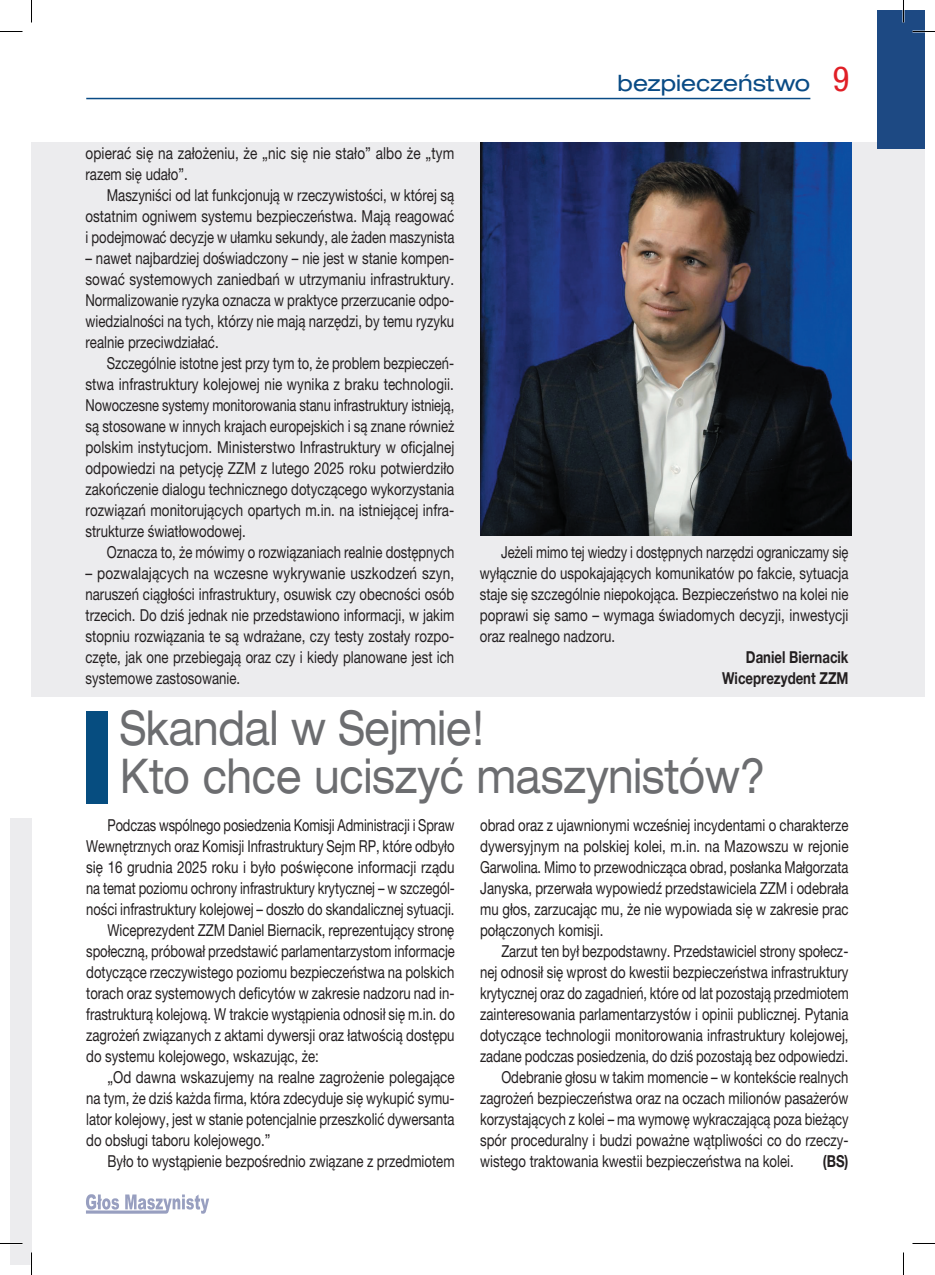
<style>
.page{position:relative;width:935px;height:1275px;background:#fff}
.page>*{position:absolute;margin:0;border:0;box-sizing:border-box;transform-origin:0 0}
.t1{font:expanded 48px/48px "Helvetica Neue LT Pro";color:#6c6d70;scale:.8 1}
.t2{font:expanded 22.5px "Helvetica Neue LT Pro";color:#094b85}
.t3{font:16.5px/21px "Helvetica Neue LT Pro";color:#231f20;text-align:justify;scale:.8 1}
.t4{font:16.5px/21px "Helvetica Neue LT Pro";color:#231f20;text-align:justify;scale:.79 1}
.t5{font:16.5px/21px "Helvetica Neue LT Pro";color:#231f20;text-align:justify;scale:.78 1}
.t6{font:16.5px/21px "Helvetica Neue LT Pro";color:#231f20;text-align:justify;scale:.83 1}
.t7{font:16.5px "Helvetica Neue LT Pro";color:#231f20;scale:.81 1}
.t8{font:16.5px/21px "Helvetica Neue LT Pro";color:#231f20;scale:.82 1}
.t9{font:700 16.5px/21px "Helvetica Neue LT Pro";color:#231f20;text-align:right;scale:.8 1}
.s1{font-stretch:condensed;font-size:34.5px;color:#e01f26}
</style>
<div class="page">
<svg style="left:86px;top:1194px;width:123px;height:20px"></svg>
<hr style="left:86px;top:98px;width:724px;height:1px;background:#094b85">
<div style="left:32px;top:142px;width:892px;height:555px;background:#ececee"></div>
<div style="left:877px;top:10px;width:47px;height:138px;background:#1d4983"></div>
<img style="left:480px;top:142px;width:371px;height:393px">
<div style="left:86px;top:711px;width:21px;height:93px;background:#064d80"></div>
<hr style="left:902px;top:0;width:2px;height:22px;background:#fff">
<svg style="left:912px;top:31px;width:23px;height:1px"></svg>
<svg style="left:912px;top:1243px;width:23px;height:1px"></svg>
<svg style="left:0;top:0;width:32px;height:1275px"></svg>
<svg style="left:903px;top:0;width:1px;height:22px"></svg>
<svg style="left:903px;top:1252px;width:1px;height:23px"></svg>
<p class="t8" style="left:86px;top:142px;width:451px">opierać się na założeniu, że „nic się nie stało” albo że „tym razem się udało”.</p>
<p class="t3" style="left:86px;top:184px;width:462px;text-indent:21px">Maszyniści od lat funkcjonują w rzeczywistości, w której są ostatnim ogniwem systemu bezpieczeństwa. Mają reagować i podejmować decyzje w ułamku sekundy, ale żaden maszynista</p>
<p class="t3" style="left:86px;top:247px;width:462px">– nawet najbardziej doświadczony – nie jest w stanie kompen&shy;sować systemowych zaniedbań w utrzymaniu infrastruktury.<br>Normalizowanie ryzyka oznacza w praktyce przerzucanie odpo&shy;wiedzialności na tych, którzy nie mają narzędzi, by temu ryzyku realnie przeciwdziałać.</p>
<p class="t4" style="left:86px;top:352px;width:468px;text-indent:21px">Szczególnie istotne jest przy tym to, że problem bezpieczeń&shy;stwa infrastruktury kolejowej nie wynika z braku technologii.<br>Nowoczesne systemy monitorowania stanu infrastruktury istnieją, są stosowane w innych krajach europejskich i są znane również polskim instytucjom. Ministerstwo Infrastruktury w oficjalnej odpowiedzi na petycję ZZM z lutego 2025 roku potwierdziło zakończenie dialogu technicznego dotyczącego wykorzystania rozwiązań monitorujących opartych m.in. na istniejącej infra&shy;strukturze światłowodowej.</p>
<p class="t4" style="left:107px;top:541px;width:441px">Oznacza to, że mówimy o rozwiązaniach realnie dostępnych</p>
<p class="t6" style="left:86px;top:562px;width:446px">– pozwalających na wczesne wykrywanie uszkodzeń szyn, naruszeń ciągłości infrastruktury, osuwisk czy obecności osób trzecich. Do dziś jednak nie przedstawiono informacji, w jakim stopniu rozwiązania te są wdrażane, czy testy zostały rozpo&shy;częte, jak one przebiegają oraz czy i kiedy planowane jest ich systemowe zastosowanie.</p>
<h2 class="t2" style="left:617px;top:69px;width:233px">bezpieczeństwo <span class="s1">9</span></h2>
<p class="t5" style="left:480px;top:541px;width:474px;text-indent:21px">Jeżeli mimo tej wiedzy i dostępnych narzędzi ograniczamy się wyłącznie do uspokajających komunikatów po fakcie, sytuacja staje się szczególnie niepokojąca. Bezpieczeństwo na kolei nie poprawi się samo – wymaga świadomych decyzji, inwestycji oraz realnego nadzoru.</p>
<p class="t9" style="left:722px;top:646px;width:159px">Daniel Biernacik<br>Wiceprezydent ZZM</p>
<h1 class="t1" style="left:120px;top:703px;width:808px">Skandal w Sejmie!<br>Kto chce uciszyć maszynistów?</h1>
<p class="t5" style="left:107px;top:814px;width:446px">Podczas wspólnego posiedzenia Komisji Administracji i Spraw</p>
<p class="t4" style="left:86px;top:835px;width:468px">Wewnętrznych oraz Komisji Infrastruktury Sejm RP, które odbyło</p>
<p class="t7" style="left:86px;top:857px;width:456px">się 16 grudnia 2025 roku i było poświęcone informacji rządu</p>
<p class="t5" style="left:86px;top:877px;width:474px">na temat poziomu ochrony infrastruktury krytycznej – w szczegól-</p>
<p class="t4" style="left:86px;top:898px;width:468px">ności infrastruktury kolejowej – doszło do skandalicznej sytuacji.</p>
<p class="t3" style="left:107px;top:919px;width:435px">Wiceprezydent ZZM Daniel Biernacik, reprezentujący stronę</p>
<p class="t4" style="left:86px;top:940px;width:468px">społeczną, próbował przedstawić parlamentarzystom informacje</p>
<p class="t3" style="left:86px;top:961px;width:461px">dotyczące rzeczywistego poziomu bezpieczeństwa na polskich</p>
<p class="t3" style="left:86px;top:982px;width:462px">torach oraz systemowych deficytów w zakresie nadzoru nad in-</p>
<p class="t4" style="left:86px;top:1003px;width:468px">frastrukturą kolejową. W trakcie wystąpienia odnosił się m.in. do</p>
<p class="t3" style="left:86px;top:1024px;width:462px">zagrożeń związanych z aktami dywersji oraz łatwością dostępu</p>
<p class="t3" style="left:86px;top:1045px;width:292px">do systemu kolejowego, wskazując, że:</p>
<p class="t7" style="left:107px;top:1067px;width:430px">„Od dawna wskazujemy na realne zagrożenie polegające</p>
<p class="t3" style="left:86px;top:1087px;width:462px">na tym, że dziś każda firma, która zdecyduje się wykupić symu-</p>
<p class="t4" style="left:86px;top:1108px;width:468px">lator kolejowy, jest w stanie potencjalnie przeszkolić dywersanta</p>
<p class="t3" style="left:86px;top:1129px;width:232px">do obsługi taboru kolejowego.”</p>
<p class="t3" style="left:107px;top:1150px;width:435px">Było to wystąpienie bezpośrednio związane z przedmiotem</p>
<p class="t3" style="left:480px;top:814px;width:462px">obrad oraz z ujawnionymi wcześniej incydentami o charakterze dywersyjnym na polskiej kolei, m.in. na Mazowszu w rejonie Garwolina. Mimo to przewodnicząca obrad, posłanka Małgorzata Janyska, przerwała wypowiedź przedstawiciela ZZM i odebrała mu głos, zarzucając mu, że nie wypowiada się w zakresie prac połączonych komisji.</p>
<p class="t4" style="left:501px;top:940px;width:441px">Zarzut ten był bezpodstawny. Przedstawiciel strony społecz-</p>
<p class="t3" style="left:480px;top:961px;width:462px">nej odnosił się wprost do kwestii bezpieczeństwa infrastruktury</p>
<p class="t5" style="left:480px;top:982px;width:474px">krytycznej oraz do zagadnień, które od lat pozostają przedmiotem</p>
<p class="t3" style="left:480px;top:1003px;width:462px">zainteresowania parlamentarzystów i opinii publicznej. Pytania</p>
<p class="t3" style="left:480px;top:1024px;width:462px">dotyczące technologii monitorowania infrastruktury kolejowej,</p>
<p class="t4" style="left:480px;top:1045px;width:467px">zadane podczas posiedzenia, do dziś pozostają bez odpowiedzi.</p>
<p class="t4" style="left:501px;top:1066px;width:441px">Odebranie głosu w takim momencie – w kontekście realnych</p>
<p class="t3" style="left:480px;top:1087px;width:462px">zagrożeń bezpieczeństwa oraz na oczach milionów pasażerów</p>
<p class="t4" style="left:480px;top:1108px;width:468px">korzystających z kolei – ma wymowę wykraczającą poza bieżący</p>
<p class="t3" style="left:480px;top:1129px;width:462px">spór proceduralny i budzi poważne wątpliwości co do rzeczy-</p>
<p class="t3" style="left:480px;top:1150px;width:393px">wistego traktowania kwestii bezpieczeństwa na kolei.</p>
<p class="t9" style="left:823px;top:1150px;width:34px">(BS)</p>
</div>
